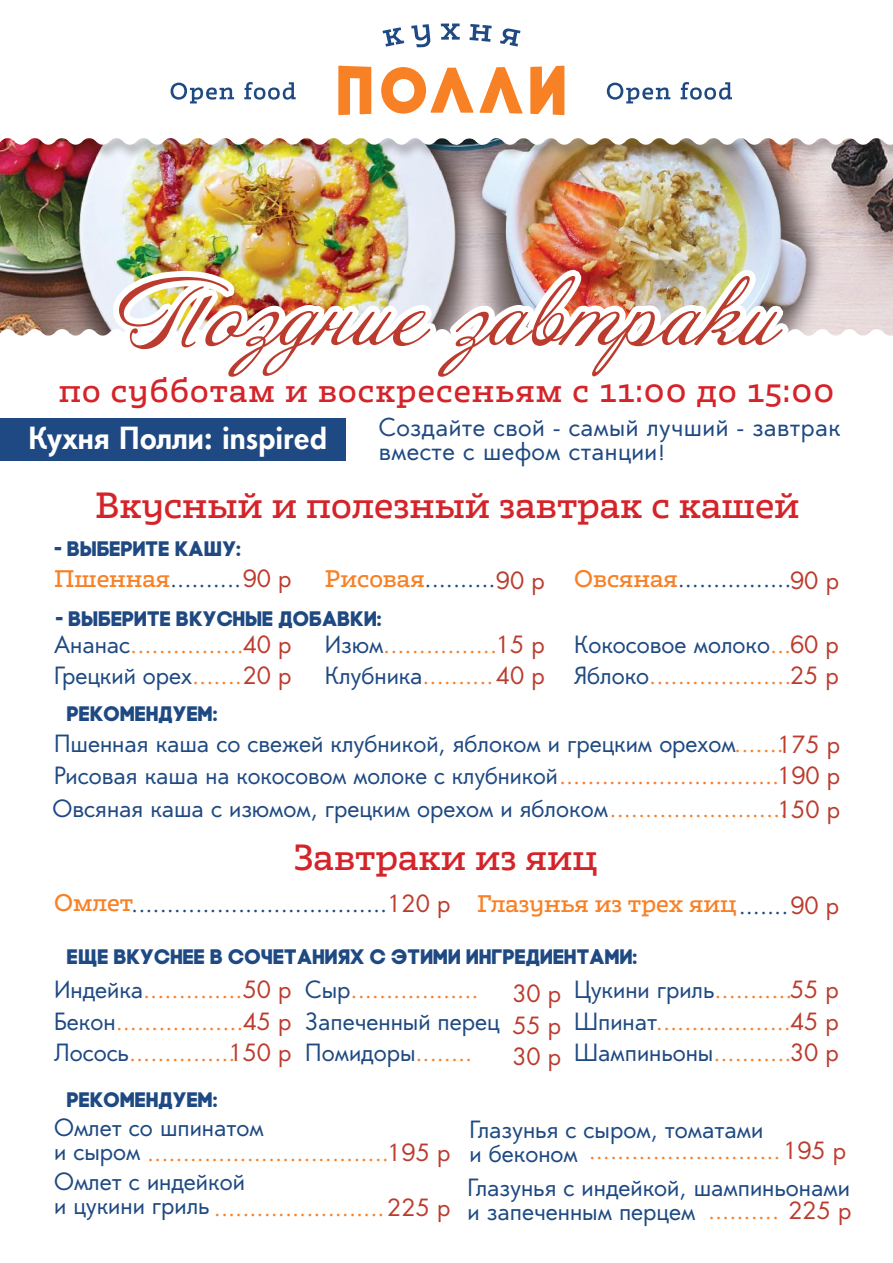
<style>
.page{position:relative;width:893px;height:1263px;background:#fff}
.page>*{position:absolute;margin:0;border:0;box-sizing:border-box;transform-origin:0 0}
.t1{font:84px "Annabelle";color:#bb3c2e}
.t2{font:500 31.8px "Irma Text Slab Pro";color:#d42429}
.t3{font:700 29.7px "Orenburg C";color:#fff}
.t4{font:500 28.5px "Irma Text Slab Pro";letter-spacing:.04em;color:#d42429}
.t5{font:24px/24px "Orenburg C";letter-spacing:.02em;color:#1e4982}
.t6{font:23.1px/24px "Orenburg C";color:#1e4982}
.t7{font:23.1px/31.5px "Orenburg C";color:#f88126}
.t8{font:23.1px/31.5px "Orenburg C";color:#bb3c2e;text-align:justify}
.t9{font:21px "Code Pro Bold";color:#1e4982}
.s1{font-size:20.25px}
.s2{font-family:"Irma Text Slab Pro";font-weight:500;font-size:21px;color:#f88126}
.s3{color:#bb3c2e}
.s4{color:#1e4982}
.s5{color:#f88126}
.s6{color:#f87a2b}
</style>
<div class="page">
<img style="left:0;top:145px;width:893px;height:100px">
<div style="left:57px;top:129px;width:836px;height:32px;background:#241f1f;opacity:.3"></div>
<img style="left:0;top:136px;width:893px;height:9px">
<div style="left:0;top:0;width:893px;height:136px;background:#fff"></div>
<svg style="left:338px;top:66px;width:33px;height:49px"></svg>
<svg style="left:381px;top:67px;width:92px;height:47px"></svg>
<svg style="left:479px;top:67px;width:43px;height:47px"></svg>
<svg style="left:530px;top:66px;width:34px;height:49px"></svg>
<svg style="left:171px;top:83px;width:63px;height:20px"></svg>
<svg style="left:244px;top:82px;width:52px;height:18px"></svg>
<svg style="left:607px;top:83px;width:63px;height:20px"></svg>
<svg style="left:681px;top:82px;width:51px;height:18px"></svg>
<svg style="left:382px;top:27px;width:22px;height:20px"></svg>
<svg style="left:411px;top:24px;width:19px;height:23px"></svg>
<svg style="left:441px;top:24px;width:19px;height:16px"></svg>
<svg style="left:470px;top:24px;width:22px;height:18px"></svg>
<svg style="left:500px;top:29px;width:20px;height:18px"></svg>
<img style="left:0;top:245px;width:893px;height:91px">
<div style="left:0;top:418px;width:346px;height:43px;background:#1e4982"></div>
<h1 class="t1" style="left:117px;top:261px;width:662px">Поздние завтраки</h1>
<p class="t4" style="left:59px;top:368px;width:777px">по субботам и воскресеньям с 11:00 до 15:00</p>
<p class="t3" style="left:28px;top:418px;width:300px">Кухня Полли: inspired</p>
<p class="t5" style="left:379px;top:416px;width:463px">Создайте свой - самый лучший - завтрак вместе с шефом станции<span class="s1">!</span></p>
<h2 class="t2" style="left:95px;top:479px;width:706px">Вкусный и полезный завтрак с кашей</h2>
<p class="t9" style="left:55px;top:536px;width:188px">- Выберите кашу:</p>
<p class="t6" style="left:54px;top:567px;width:239px"><span class="s2">Пшенная</span>..........<span class="s3">90 р</span></p>
<p class="t6" style="left:325px;top:567px;width:221px"><span class="s2">Рисовая</span>..........<span class="s3">90 р</span></p>
<p class="t6" style="left:574px;top:567px;width:266px"><span class="s2">Овсяная</span>................<span class="s3">90 р</span></p>
<p class="t9" style="left:56px;top:606px;width:328px">- Выберите вкусные добавки:</p>
<p class="t7" style="left:54px;top:629px;width:239px"><span class="s4">Ананас</span>................<span class="s3">40 р<br></span><span class="s4">Грецкий орех</span>.......<span class="s3">20 р</span></p>
<p class="t9" style="left:67px;top:701px;width:152px">Рекомендуем:</p>
<p class="t7" style="left:325px;top:629px;width:222px"><span class="s4">Изюм</span>................<span class="s3">15 р<br></span><span class="s4">Клубника</span>..........<span class="s3">40 р</span></p>
<p class="t7" style="left:574px;top:629px;width:266px"><span class="s4">Кокосовое молоко</span>...<span class="s3">60 р<br></span><span class="s4">Яблоко</span>....................<span class="s3">25 р</span></p>
<p class="t6" style="left:54px;top:732px;width:731px">Пшенная каша со свежей клубникой, яблоком и грецким орехом<span class="s5">.......</span></p>
<p class="t8" style="left:777px;top:729px;width:65px">175 р</p>
<p class="t6" style="left:54px;top:764px;width:788px">Рисовая каша на кокосовом молоке с клубникой<span class="s6">..............................</span><span class="s5">.</span><span class="s3">190 р</span></p>
<p class="t6" style="left:53px;top:797px;width:736px">Овсяная каша с изюмом, грецким орехом и яблоком<span class="s5">.........................</span></p>
<p class="t8" style="left:777px;top:794px;width:65px">150 р</p>
<h2 class="t2" style="left:294px;top:832px;width:305px">Завтраки из яиц</h2>
<p class="t6" style="left:54px;top:892px;width:787px"><span class="s2">Омлет</span>....................................<span class="s3">120 р</span> <span class="s2">Глазунья из трех яиц</span>.......<span class="s3">90 р</span></p>
<p class="t9" style="left:68px;top:944px;width:572px">Еще вкуснее в сочетаниях с этими ингредиентами:</p>
<p class="t7" style="left:54px;top:974px;width:239px;text-align:right"><span class="s4">Индейка</span>..............<span class="s3">50 р<br></span><span class="s4">Бекон</span>..................<span class="s3">45 р<br>150 р</span></p>
<p class="t7" style="left:54px;top:1037px;width:183px"><span class="s4">Лосось</span>...............</p>
<p class="t6" style="left:305px;top:974px;width:196px;line-height:31.5px">Сыр<span class="s5">..................<br></span>Запеченный перец<br>Помидоры<span class="s5">........</span></p>
<p class="t8" style="left:512px;top:978px;width:50px">30 р 55 р 30 р</p>
<p class="t7" style="left:574px;top:974px;width:266px;text-align:justify"><span class="s4">Цукини гриль</span>...........<span class="s3">55 р </span><span class="s4">Шпинат</span>...................<span class="s3">45 р </span><span class="s4">Шампиньоны</span>...........<span class="s3">30 р</span></p>
<p class="t9" style="left:67px;top:1087px;width:152px">Рекомендуем:</p>
<p class="t6" style="left:54px;top:1115px;width:211px">Омлет со шпинатом</p>
<p class="t6" style="left:54px;top:1170px;width:192px">Омлет с индейкой и цукини гриль</p>
<p class="t7" style="left:54px;top:1137px;width:398px"><span class="s4">и сыром</span> ..................................<span class="s3">195 р</span></p>
<p class="t7" style="left:214px;top:1192px;width:238px">........................<span class="s3">225 р</span></p>
<p class="t6" style="left:470px;top:1117px;width:295px">Глазунья с сыром, томатами и беконом</p>
<p class="t7" style="left:589px;top:1135px;width:259px">...........................<span class="s3">195 р</span></p>
<p class="t6" style="left:468px;top:1175px;width:385px">Глазунья с индейкой, шампиньонами и запеченным перцем <span class="s5">..........</span> <span class="s3">225 р</span></p>
</div>
